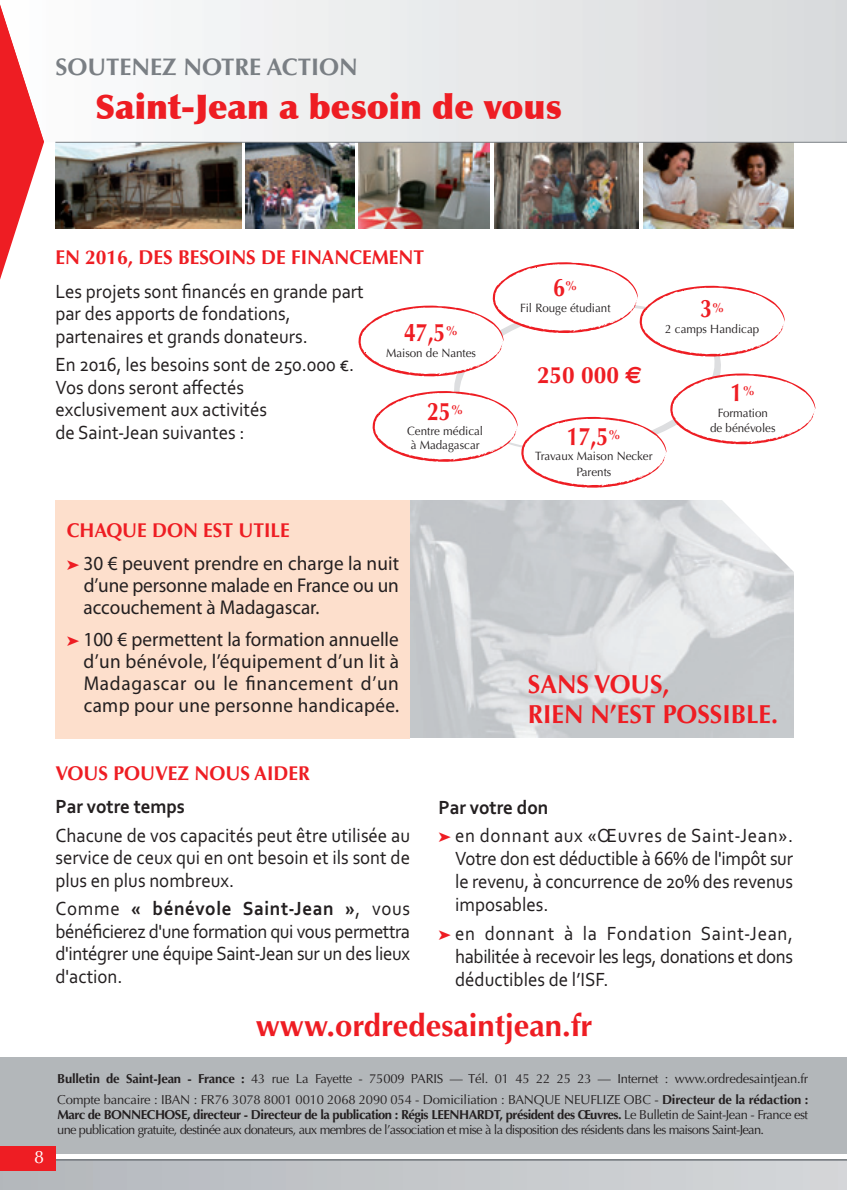
<style>
.page{position:relative;width:847px;height:1190px;background:#fff}
.page>*{position:absolute;margin:0;border:0;box-sizing:border-box;transform-origin:0 0}
.t1{font:900 34px "Optima";color:#ee1d23}
.t2{font:700 31px "Optima";color:#ee1d23}
.t3{font:700 26px/29.4px "Optima";color:#ee1d23;scale:.96 1}
.t4{font:700 25.4px "Optima";color:#ee1d23;scale:.84 1}
.t5{font:700 24px "Optima";color:#7a7f84}
.t6{font:700 23.6px "Optima";color:#ee1d23;scale:.96 1}
.t7{font:20px/22.6px "Corbel";color:#231f20;text-align:justify;scale:.94 1}
.t8{font:20px/22px "Myriad Pro";letter-spacing:.01em;color:#231f20;text-align:justify;scale:.96 1}
.t9{font:700 20px "Optima";color:#ee1d23;scale:.96 1}
.t10{font:700 20px "Corbel";color:#231f20;scale:.94 1}
.t11{font:18px "Optima";color:#fff}
.t12{font:13px/15px "Optima";letter-spacing:-.05em;color:#231f20}
.t13{font:13px/20.6px "Optima";letter-spacing:-.015em;color:#231f20}
.t14{font:12px/15.4px "Optima";color:#231f20;text-align:center;scale:.96 1}
.s1{font-family:"Euro Sans"}
.s2{font-weight:700}
</style>
<div class="page">
<img style="left:55px;top:143px;width:186px;height:85px">
<img style="left:358px;top:143px;width:132px;height:85px">
<img style="left:494px;top:143px;width:144px;height:85px">
<img style="left:245px;top:143px;width:109px;height:85px">
<img style="left:643px;top:143px;width:149px;height:85px">
<div style="left:0;top:1057px;width:846px;height:96px;background:#b3b7ba"></div>
<div style="left:0;top:1145px;width:55px;height:25px;background:#ee1d23"></div>
<hr style="left:55px;top:142px;width:791px;height:1px;background:#7a7f84">
<div style="left:55px;top:500px;width:355px;height:238px;background:#fddfcc"></div>
<img style="left:410px;top:593px;width:382px;height:144px">
<svg style="left:358px;top:262px;width:458px;height:331px"></svg>
<svg style="left:0;top:4px;width:44px;height:276px"></svg>
<svg style="left:0;top:1159px;width:847px;height:31px;background:#c1bfc2"></svg>
<p class="t5" style="left:55px;top:57px;width:304px">SOUTENEZ NOTRE ACTION</p>
<h1 class="t1" style="left:95px;top:86px;width:468px">Saint-Jean a besoin de vous</h1>
<p class="t9" style="left:55px;top:249px;width:385px">EN 2016, DES BESOINS DE FINANCEMENT</p>
<p class="t7" style="left:55px;top:279px;width:329px;text-align:left">Les projets sont financés en grande part par des apports de fondations, partenaires et grands donateurs.</p>
<p class="t7" style="left:55px;top:353px;width:319px;text-align:left">En 2016, les besoins sont de 250.000 €.<br>Vos dons seront affectés exclusivement aux activités<br>de Saint-Jean suivantes :</p>
<p class="t6" style="left:537px;top:365px;width:111px">250 000 <span class="s1">€</span></p>
<p class="t4" style="left:553px;top:277px;width:31px">6<sup>%</sup></p>
<p class="t14" style="left:520px;top:301px;width:96px">Fil Rouge étudiant</p>
<p class="t4" style="left:404px;top:322px;width:66px">47,5<sup>%</sup></p>
<p class="t14" style="left:386px;top:346px;width:95px">Maison de Nantes</p>
<p class="t4" style="left:427px;top:401px;width:45px">25<sup>%</sup></p>
<p class="t14" style="left:407px;top:425px;width:81px;line-height:13.4px;text-align:left">Centre médical à Madagascar</p>
<p class="t4" style="left:566px;top:425px;width:66px">17,5<sup>%</sup></p>
<p class="t14" style="left:535px;top:449px;width:124px">Travaux Maison Necker<br>Parents</p>
<p class="t4" style="left:699px;top:298px;width:31px">3<sup>%</sup></p>
<p class="t14" style="left:665px;top:322px;width:99px">2 camps Handicap</p>
<p class="t4" style="left:730px;top:382px;width:31px">1<sup>%</sup></p>
<p class="t14" style="left:710px;top:406px;width:70px">Formation de bénévoles</p>
<p class="t9" style="left:67px;top:521px;width:234px">CHAQUE DON EST UTILE</p>
<p class="t8" style="left:83px;top:554px;width:330px">30 € peuvent prendre en charge la nuit d’une personne malade en France ou un accouchement à Madagascar.</p>
<p class="t8" style="left:83px;top:629px;width:330px">100 € permettent la formation annuelle d’un bénévole, l’équipement d’un lit à Madagascar ou le financement d’un camp pour une personne handicapée.</p>
<h3 class="t3" style="left:527px;top:672px;width:262px">SANS VOUS,<br>RIEN N’EST POSSIBLE.</h3>
<p class="t11" style="left:34px;top:1149px;width:12px">8</p>
<p class="t9" style="left:55px;top:764px;width:266px">VOUS POUVEZ NOUS AIDER</p>
<p class="t10" style="left:55px;top:794px;width:139px">Par votre temps</p>
<p class="t7" style="left:55px;top:823px;width:378px">Chacune de vos capacités peut être utilisée au service de ceux qui en ont besoin et ils sont de plus en plus nombreux.</p>
<p class="t7" style="left:55px;top:897px;width:379px">Comme <span class="s2">« bénévole Saint-Jean »</span>, vous bénéficierez d'une formation qui vous permettra d'intégrer une équipe Saint-Jean sur un des lieux d'action.</p>
<p class="t10" style="left:438px;top:795px;width:118px">Par votre don</p>
<p class="t7" style="left:455px;top:824px;width:361px">en donnant aux «Œuvres de Saint-Jean».<br>Votre don est déductible à 66% de l'impôt sur le revenu, à concurrence de 20% des revenus imposables.</p>
<p class="t7" style="left:455px;top:921px;width:361px">en donnant à la Fondation Saint-Jean, habilitée à recevoir les legs, donations et dons déductibles de l’ISF.</p>
<h2 class="t2" style="left:256px;top:1013px;width:338px">www.ordredesaintjean.fr</h2>
<p class="t13" style="left:57px;top:1069px;width:752px"><span class="s2">Bulletin de Saint-Jean - France :</span> 43 rue La Fayette - 75009 PARIS — Tél. 01 45 22 25 23 — Internet : www.ordredesaintjean.fr<br>Compte bancaire : IBAN : FR76 3078 8001 0010 2068 2090 054 - Domiciliation : BANQUE NEUFLIZE OBC - <span class="s2">Directeur de la rédaction :</span></p>
<p class="t12" style="left:57px;top:1107px;width:752px"><span class="s2">Marc de BONNECHOSE, directeur - Directeur de la publication : Régis LEENHARDT, président des Œuvres.</span> Le Bulletin de Saint- Jean - France est une publication gratuite, destinée aux donateurs, aux membres de l’association et mise à la disposition des résidents dans les maisons Saint-Jean.</p>
</div>
